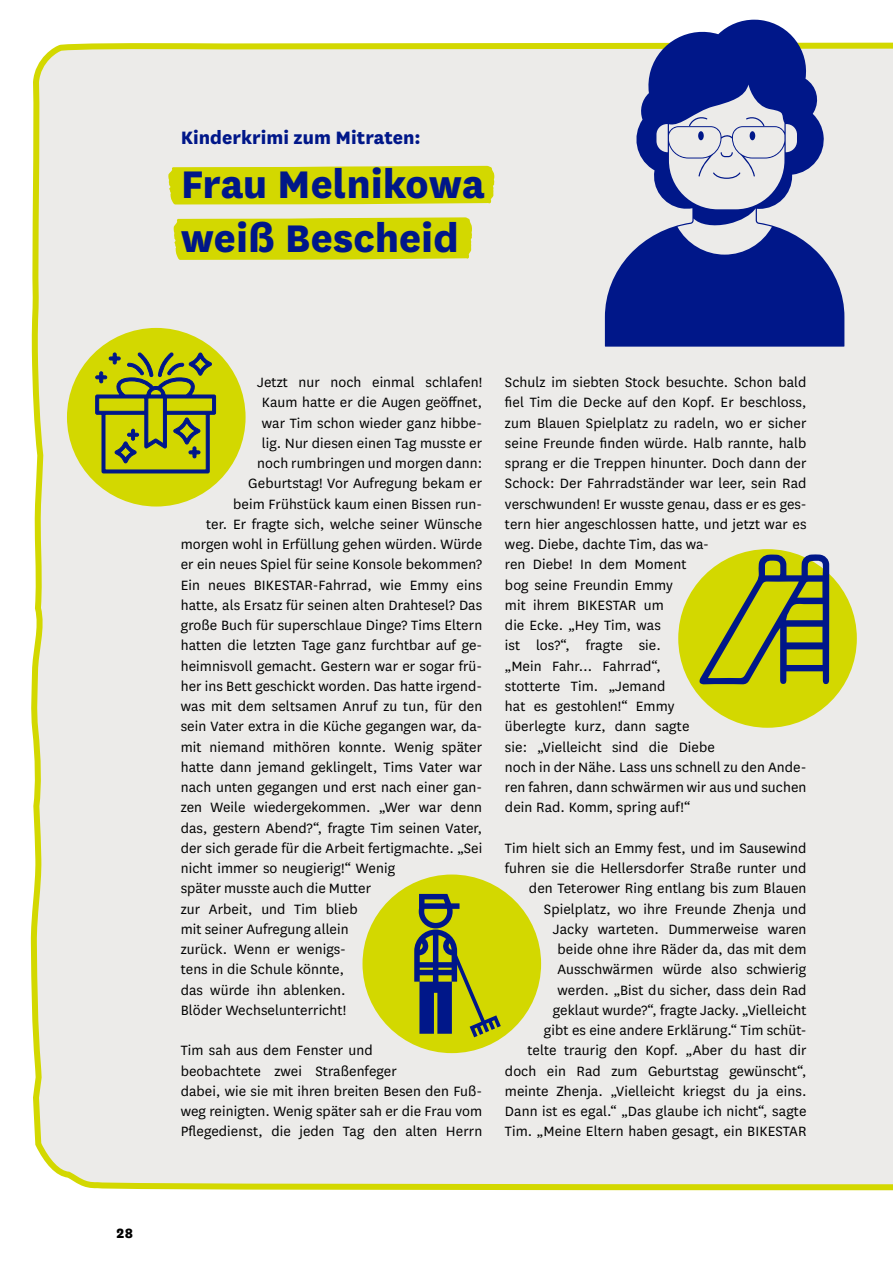
<style>
.page{position:relative;width:893px;height:1263px;background:#fff}
.page>*{position:absolute;margin:0;border:0;box-sizing:border-box;transform-origin:0 0}
.H1-Themen-Headline{font:800 45px/54px "National";color:#001789}
.H1-Themen-Headline-2{font:800 21px "National";color:#001789}
.T1___Mengentext-Bloc{font:15.75px/20.2px "National";letter-spacing:.005em;color:#000}
.t1{font:800 15.75px "National";color:#000}
</style>
<div class="page">
<div style="left:30px;top:42px;width:863px;height:1149px;background:#ecebe9"></div>
<svg style="left:168px;top:166px;width:326px;height:39px;background:#d4d80b"></svg>
<svg style="left:174px;top:217px;width:298px;height:43px;background:#d4d80b"></svg>
<svg style="left:605px;top:20px;width:239px;height:327px;background:#6e7ab4"></svg>
<svg style="left:721px;top:152px;width:12px;height:5px"></svg>
<div style="left:698px;top:131px;width:6px;height:9px;background:#001789;border-radius:50%"></div>
<svg style="left:689px;top:115px;width:18px;height:11px"></svg>
<div style="left:750px;top:131px;width:5px;height:9px;background:#001789;border-radius:50%"></div>
<svg style="left:746px;top:115px;width:18px;height:11px"></svg>
<svg style="left:713px;top:172px;width:27px;height:7px"></svg>
<div style="left:67px;top:328px;width:179px;height:178px;background:#d3d800;border-radius:50%"></div>
<div style="left:678px;top:549px;width:179px;height:179px;background:#d3d800;border-radius:50%"></div>
<svg style="left:699px;top:554px;width:130px;height:130px"></svg>
<svg style="left:95px;top:352px;width:121px;height:122px"></svg>
<div style="left:362px;top:874px;width:179px;height:179px;background:#d3d800;border-radius:50%"></div>
<svg style="left:414px;top:894px;width:87px;height:143px"></svg>
<h1 class="H1-Themen-Headline-2" style="left:181px;top:122px;width:242px">Kinderkrimi zum Mitraten:</h1>
<h1 class="H1-Themen-Headline" style="left:181px;top:154px;width:306px">Frau Melnikowa weiß Bescheid</h1>
<p class="t1" style="left:116px;top:1221px;width:19px">28</p>
<p class="T1___Mengentext-Bloc" style="left:257px;top:371px;width:227px">Jetzt nur noch einmal schlafen!</p>
<p class="T1___Mengentext-Bloc" style="left:262px;top:392px;width:222px">Kaum hatte er die Augen geöffnet,</p>
<p class="T1___Mengentext-Bloc" style="left:262px;top:412px;width:222px">war Tim schon wieder ganz hibbe-</p>
<p class="T1___Mengentext-Bloc" style="left:262px;top:432px;width:222px">lig. Nur diesen einen Tag musste er</p>
<p class="T1___Mengentext-Bloc" style="left:257px;top:452px;width:227px">noch rumbringen und morgen dann:</p>
<p class="T1___Mengentext-Bloc" style="left:248px;top:473px;width:236px">Geburtstag! Vor Aufregung bekam er</p>
<p class="T1___Mengentext-Bloc" style="left:233px;top:493px;width:251px">beim Frühstück kaum einen Bissen run-</p>
<p class="T1___Mengentext-Bloc" style="left:206px;top:513px;width:277px">ter. Er fragte sich, welche seiner Wünsche</p>
<p class="T1___Mengentext-Bloc" style="left:181px;top:533px;width:303px">morgen wohl in Erfüllung gehen würden. Würde</p>
<p class="T1___Mengentext-Bloc" style="left:181px;top:554px;width:303px">er ein neues Spiel für seine Konsole bekommen?</p>
<p class="T1___Mengentext-Bloc" style="left:181px;top:574px;width:303px">Ein neues BIKESTAR-Fahrrad, wie Emmy eins</p>
<p class="T1___Mengentext-Bloc" style="left:181px;top:594px;width:303px">hatte, als Ersatz für seinen alten Drahtesel? Das</p>
<p class="T1___Mengentext-Bloc" style="left:181px;top:614px;width:303px">große Buch für superschlaue Dinge? Tims Eltern</p>
<p class="T1___Mengentext-Bloc" style="left:181px;top:635px;width:303px">hatten die letzten Tage ganz furchtbar auf ge-</p>
<p class="T1___Mengentext-Bloc" style="left:181px;top:655px;width:303px">heimnisvoll gemacht. Gestern war er sogar frü-</p>
<p class="T1___Mengentext-Bloc" style="left:181px;top:675px;width:303px">her ins Bett geschickt worden. Das hatte irgend-</p>
<p class="T1___Mengentext-Bloc" style="left:181px;top:695px;width:303px">was mit dem seltsamen Anruf zu tun, für den</p>
<p class="T1___Mengentext-Bloc" style="left:181px;top:716px;width:303px">sein Vater extra in die Küche gegangen war, da-</p>
<p class="T1___Mengentext-Bloc" style="left:181px;top:736px;width:303px">mit niemand mithören konnte. Wenig später</p>
<p class="T1___Mengentext-Bloc" style="left:181px;top:756px;width:303px">hatte dann jemand geklingelt, Tims Vater war</p>
<p class="T1___Mengentext-Bloc" style="left:181px;top:776px;width:303px">nach unten gegangen und erst nach einer gan-</p>
<p class="T1___Mengentext-Bloc" style="left:181px;top:797px;width:303px">zen Weile wiedergekommen. „Wer war denn</p>
<p class="T1___Mengentext-Bloc" style="left:181px;top:817px;width:303px">das, gestern Abend?“, fragte Tim seinen Vater,</p>
<p class="T1___Mengentext-Bloc" style="left:181px;top:837px;width:303px">der sich gerade für die Arbeit fertigmachte. „Sei</p>
<p class="T1___Mengentext-Bloc" style="left:181px;top:857px;width:216px">nicht immer so neugierig!“ Wenig</p>
<p class="T1___Mengentext-Bloc" style="left:181px;top:878px;width:192px">später musste auch die Mutter</p>
<p class="T1___Mengentext-Bloc" style="left:181px;top:898px;width:178px">zur Arbeit, und Tim blieb</p>
<p class="T1___Mengentext-Bloc" style="left:181px;top:918px;width:169px">mit seiner Aufregung allein</p>
<p class="T1___Mengentext-Bloc" style="left:181px;top:938px;width:167px">zurück. Wenn er wenigs-</p>
<p class="T1___Mengentext-Bloc" style="left:181px;top:959px;width:165px">tens in die Schule könnte,</p>
<p class="T1___Mengentext-Bloc" style="left:181px;top:979px;width:166px">das würde ihn ablenken.</p>
<p class="T1___Mengentext-Bloc" style="left:181px;top:999px;width:167px">Blöder Wechselunterricht!</p>
<p class="T1___Mengentext-Bloc" style="left:181px;top:1040px;width:303px">Tim sah aus dem Fenster und<br>beobachtete zwei Straßenfeger<br>dabei, wie sie mit ihren breiten Besen den Fuß&shy;weg reinigten. Wenig später sah er die Frau vom Pflegedienst, die jeden Tag den alten Herrn</p>
<p class="T1___Mengentext-Bloc" style="left:505px;top:371px;width:303px">Schulz im siebten Stock besuchte. Schon bald fiel Tim die Decke auf den Kopf. Er beschloss, zum Blauen Spielplatz zu radeln, wo er sicher seine Freunde finden würde. Halb rannte, halb sprang er die Treppen hinunter. Doch dann der Schock: Der Fahrradständer war leer, sein Rad verschwunden! Er wusste genau, dass er es ges&shy;tern hier angeschlossen hatte, und jetzt war es weg. Diebe, dachte Tim, das wa-<br>ren Diebe! In dem Moment<br>bog seine Freundin Emmy<br>mit ihrem BIKESTAR um<br>die Ecke. „Hey Tim, was<br>ist los?“, fragte sie.<br>„Mein Fahr… Fahrrad“,<br>stotterte Tim. „Jemand<br>hat es gestohlen!“ Emmy<br>überlegte kurz, dann sagte<br>sie: „Vielleicht sind die Diebe<br>noch in der Nähe. Lass uns schnell zu den Ande&shy;ren fahren, dann schwärmen wir aus und suchen dein Rad. Komm, spring auf!“</p>
<p class="T1___Mengentext-Bloc" style="left:505px;top:837px;width:303px;text-align:right">Tim hielt sich an Emmy fest, und im Sausewind fuhren sie die Hellersdorfer Straße runter und den Teterower Ring entlang bis zum Blauen Spielplatz, wo ihre Freunde Zhenja und Jacky warteten. Dummerweise waren<br>beide ohne ihre Räder da, das mit dem Ausschwärmen würde also schwierig werden. „Bist du sicher, dass dein Rad<br>geklaut wurde?“, fragte Jacky. „Vielleicht<br>gibt es eine andere Erklärung.“ Tim schüt-<br>telte traurig den Kopf. „Aber du hast dir doch ein Rad zum Geburtstag gewünscht“, meinte Zhenja. „Vielleicht kriegst du ja eins.<br>Dann ist es egal.“ „Das glaube ich nicht“, sagte Tim. „Meine Eltern haben gesagt, ein BIKESTAR</p>
</div>
